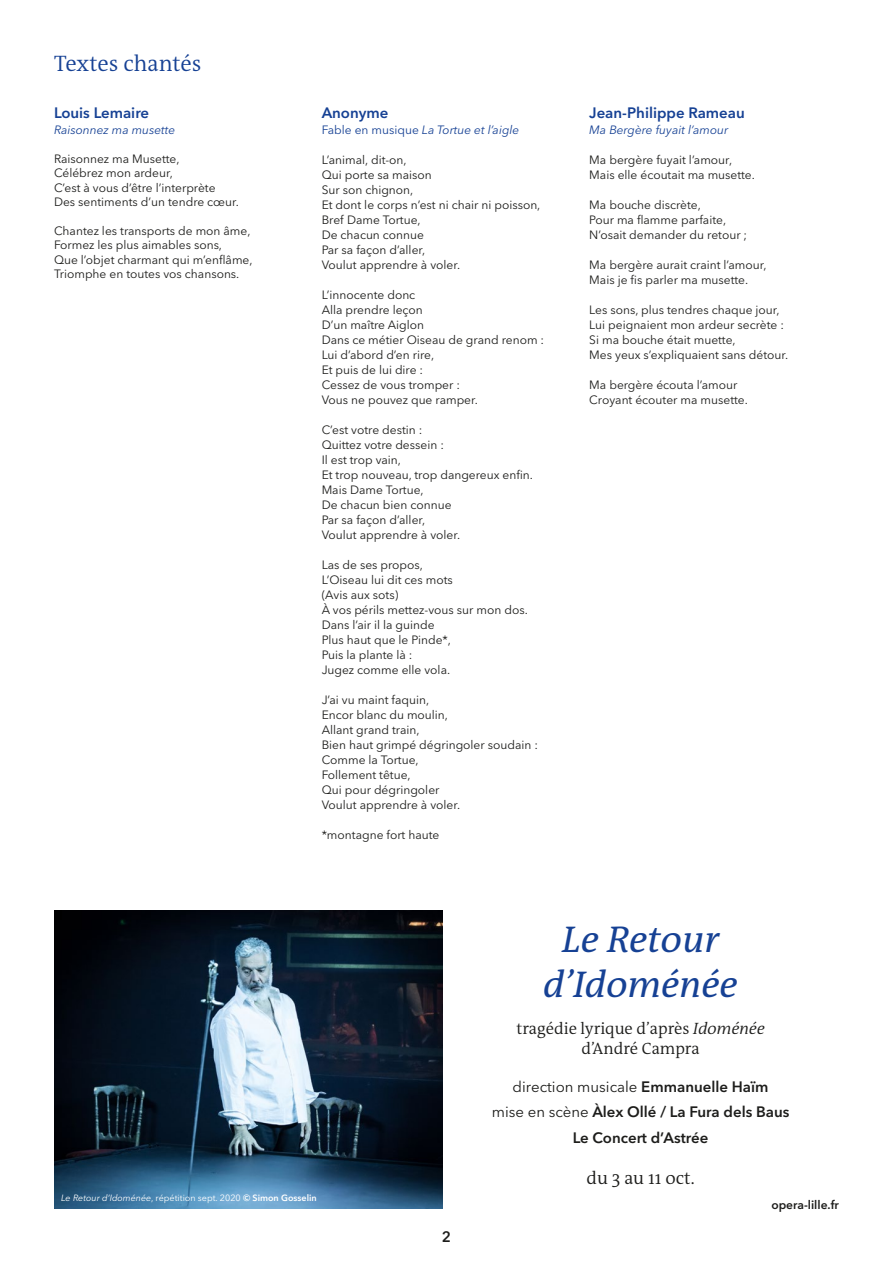
<style>
.page{position:relative;width:893px;height:1263px;background:#fff}
.page>*{position:absolute;margin:0;border:0;box-sizing:border-box;transform-origin:0 0}
.t1{font:italic 37.5px/45px "The Antiqua B W5 Plain";color:#164194;text-align:center}
.t2{font:300 22.5px "The Antiqua B W4";color:#164194}
.t3{font:300 18px "The Antiqua B W4";color:#1d1d1b}
.t4{font:300 16.5px/19.8px "The Antiqua B W4";color:#1d1d1b;text-align:center}
.t5{font:600 15px/25.5px "Avenir Next LT Pro";color:#1d1d1b;text-align:center}
.t6{font:600 15px "Avenir Next LT Pro";color:#164194}
.t7{font:12px/15px "Avenir Next LT Pro";color:#1d1d1b}
.t8{font:italic 12px "Avenir Next LT Pro";color:#164194}
.t9{font:600 12px "Avenir Next LT Pro";color:#1d1d1b}
.t10{font:9px "Avenir Next LT Pro";color:#fff}
.s1{font-style:normal}
.s2{font-style:italic}
.s3{font-weight:400}
.s4{font-weight:600}
</style>
<div class="page">
<img style="left:54px;top:911px;width:388px;height:298px">
<h2 class="t2" style="left:54px;top:49px;width:149px">Textes chantés</h2>
<p class="t6" style="left:54px;top:103px;width:97px">Louis Lemaire</p>
<p class="t8" style="left:54px;top:123px;width:123px">Raisonnez ma musette</p>
<p class="t7" style="left:54px;top:152px;width:187px;line-height:14.4px">Raisonnez ma Musette,<br>Célébrez mon ardeur,<br>C’est à vous d’être l’interprète<br>Des sentiments d’un tendre cœur.</p>
<p class="t7" style="left:54px;top:224px;width:200px;line-height:14.4px">Chantez les transports de mon âme, Formez les plus aimables sons,<br>Que l’objet charmant qui m’enflâme, Triomphe en toutes vos chansons.</p>
<p class="t6" style="left:322px;top:103px;width:68px">Anonyme</p>
<p class="t8" style="left:322px;top:123px;width:199px"><span class="s1">Fable en musique</span> La Tortue et l’aigle</p>
<p class="t7" style="left:322px;top:152px;width:220px">L’animal, dit-on,<br>Qui porte sa maison<br>Sur son chignon,<br>Et dont le corps n’est ni chair ni poisson,<br>Bref Dame Tortue,<br>De chacun connue<br>Par sa façon d’aller,<br>Voulut apprendre à voler.</p>
<p class="t7" style="left:322px;top:287px;width:224px">L’innocente donc<br>Alla prendre leçon<br>D’un maître Aiglon<br>Dans ce métier Oiseau de grand renom :<br>Lui d’abord d’en rire,<br>Et puis de lui dire :<br>Cessez de vous tromper :<br>Vous ne pouvez que ramper.</p>
<p class="t7" style="left:322px;top:422px;width:213px">C’est votre destin :<br>Quittez votre dessein :<br>Il est trop vain,<br>Et trop nouveau, trop dangereux enfin.<br>Mais Dame Tortue,<br>De chacun bien connue<br>Par sa façon d’aller,<br>Voulut apprendre à voler.</p>
<p class="t7" style="left:322px;top:557px;width:208px">Las de ses propos,<br>L’Oiseau lui dit ces mots<br>(Avis aux sots)<br>À vos périls mettez-vous sur mon dos.<br>Dans l’air il la guinde<br>Plus haut que le Pinde*,<br>Puis la plante là :<br>Jugez comme elle vola.</p>
<p class="t7" style="left:322px;top:692px;width:218px">J’ai vu maint faquin,<br>Encor blanc du moulin,<br>Allant grand train,<br>Bien haut grimpé dégringoler soudain :<br>Comme la Tortue,<br>Follement têtue,<br>Qui pour dégringoler<br>Voulut apprendre à voler.</p>
<p class="t7" style="left:322px;top:827px;width:119px">*montagne fort haute</p>
<p class="t6" style="left:589px;top:103px;width:157px">Jean-Philippe Rameau</p>
<p class="t8" style="left:589px;top:123px;width:140px">Ma Bergère fuyait l’amour</p>
<p class="t7" style="left:589px;top:152px;width:167px">Ma bergère fuyait l’amour,<br>Mais elle écoutait ma musette.</p>
<p class="t7" style="left:589px;top:197px;width:159px">Ma bouche discrète,<br>Pour ma flamme parfaite,<br>N’osait demander du retour ;</p>
<p class="t7" style="left:589px;top:257px;width:179px">Ma bergère aurait craint l’amour,<br>Mais je fis parler ma musette.</p>
<p class="t7" style="left:589px;top:302px;width:200px">Les sons, plus tendres chaque jour, Lui peignaient mon ardeur secrète :<br>Si ma bouche était muette,<br>Mes yeux s’expliquaient sans détour.</p>
<p class="t7" style="left:589px;top:377px;width:160px">Ma bergère écouta l’amour<br>Croyant écouter ma musette.</p>
<h1 class="t1" style="left:543px;top:917px;width:196px">Le Retour d’Idoménée</h1>
<h3 class="t4" style="left:516px;top:1019px;width:250px">tragédie lyrique d’après <span class="s2">Idoménée </span>d’André Campra</h3>
<p class="t5" style="left:492px;top:1074px;width:299px"><span class="s3">direction musicale</span> Emmanuelle Haïm<br><span class="s3">mise en scène</span> Àlex Ollé / La Fura dels Baus<br>Le Concert d’Astrée</p>
<h3 class="t3" style="left:587px;top:1167px;width:110px">du 3 au 11 oct.</h3>
<p class="t10" style="left:61px;top:1192px;width:257px"><span class="s2">Le Retour d’Idoménée</span>, répétition sept. 2020 <span class="s4">© Simon Gosselin</span></p>
<p class="t5" style="left:442px;top:1223px;width:11px">2</p>
<p class="t9" style="left:771px;top:1197px;width:69px">opera-lille.fr</p>
</div>
